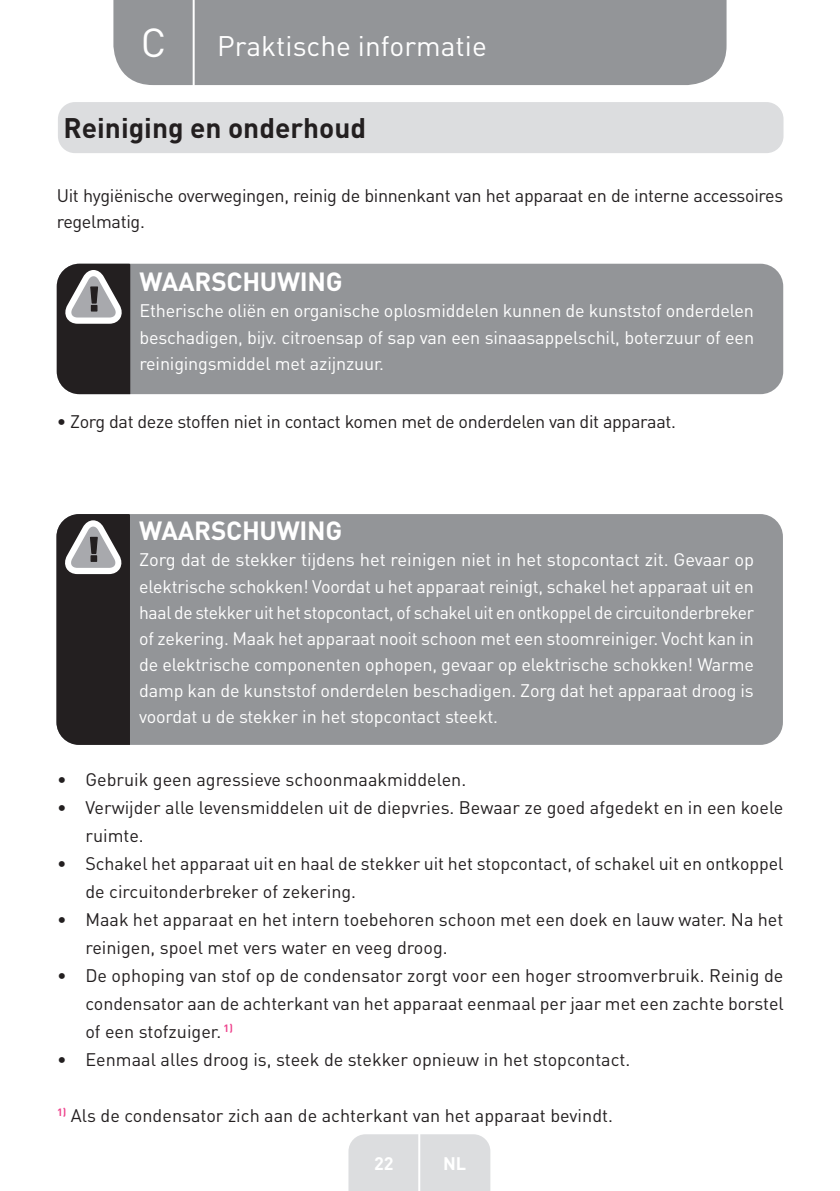
<style>
.page{position:relative;width:840px;height:1191px;background:#fff}
.page>*{position:absolute;margin:0;border:0;box-sizing:border-box;transform-origin:0 0}
.t1{font:40px "DIN Pro";color:#fff}
.t2{font:28px "DIN Pro";color:#fff}
.Headline-01{font:700 28px "DIN Pro";color:#231f20}
.Large_Text__3_2_mm{font:700 26px "DIN Pro";letter-spacing:-.01em;color:#fff}
.Large_Text__3_2_mm-2{font:18px/28px "DIN Pro";color:#231f20}
.Large_Text__3_2_mm-3{font:18px/26px "DIN Pro";letter-spacing:-.01em;color:#fff;text-align:justify}
.Large_Text__3_2_mm-4{font:18px/26px "DIN Pro";letter-spacing:-.02em;color:#231f20}
.t3{font:700 18px "DIN Pro";color:#fff}
</style>
<div class="page">
<div style="left:113px;top:0;width:613px;height:85px;background:#939598"></div>
<div style="left:348px;top:1134px;width:142px;height:57px;background:#dcdddf"></div>
<hr style="left:418px;top:1111px;width:2px;height:80px;background:#fff">
<hr style="left:192px;top:0;width:2px;height:88px;background:#fff">
<div style="left:56px;top:514px;width:726px;height:231px;background:#939598;border-radius:23px"></div>
<svg style="left:56px;top:514px;width:74px;height:231px;background:#3c3839"></svg>
<div style="left:58px;top:102px;width:725px;height:51px;background:#dcdddf;border-radius:17px"></div>
<div style="left:57px;top:264px;width:725px;height:130px;background:#939598;border-radius:23px"></div>
<svg style="left:57px;top:264px;width:73px;height:130px;background:#4b484a"></svg>
<h1 class="t1" style="left:141px;top:15px;width:27px">C</h1>
<h2 class="t2" style="left:217px;top:27px;width:271px">Praktische informatie</h2>
<p class="Headline-01" style="left:64px;top:108px;width:304px">Reiniging en onderhoud</p>
<p class="Large_Text__3_2_mm-4" style="left:57px;top:182px;width:727px">Uit hygiënische overwegingen, reinig de binnenkant van het apparaat en de interne accessoires regelmatig.</p>
<p class="Large_Text__3_2_mm" style="left:139px;top:264px;width:204px">WAARSCHUWING</p>
<p class="Large_Text__3_2_mm-3" style="left:139px;top:297px;width:615px">Etherische oliën en organische oplosmiddelen kunnen de kunststof onderdelen beschadigen, bijv. citroensap of sap van een sinaasappelschil, boterzuur of een reinigingsmiddel met azijnzuur.</p>
<p class="Large_Text__3_2_mm-4" style="left:57px;top:407px;width:620px">• Zorg dat deze stoffen niet in contact komen met de onderdelen van dit apparaat.</p>
<p class="Large_Text__3_2_mm" style="left:139px;top:513px;width:204px">WAARSCHUWING</p>
<p class="Large_Text__3_2_mm-3" style="left:139px;top:546px;width:616px">Zorg dat de stekker tijdens het reinigen niet in het stopcontact zit. Gevaar op elektrische schokken! Voordat u het apparaat reinigt, schakel het apparaat uit en haal de stekker uit het stopcontact, of schakel uit en ontkoppel de circuitonderbreker of zekering. Maak het apparaat nooit schoon met een stoomreiniger. Vocht kan in de elektrische componenten ophopen, gevaar op elektrische schokken! Warme damp kan de kunststof onderdelen beschadigen. Zorg dat het apparaat droog is voordat u de stekker in het stopcontact steekt.</p>
<p class="Large_Text__3_2_mm-2" style="left:57px;top:764px;width:410px">• Gebruik geen agressieve schoonmaakmiddelen.</p>
<p class="Large_Text__3_2_mm-2" style="left:85px;top:792px;width:699px;text-indent:-28px">• Verwijder alle levensmiddelen uit de diepvries. Bewaar ze goed afgedekt en in een koele ruimte.</p>
<p class="Large_Text__3_2_mm-2" style="left:85px;top:848px;width:699px;text-indent:-28px">• Schakel het apparaat uit en haal de stekker uit het stopcontact, of schakel uit en ontkoppel de circuitonderbreker of zekering.</p>
<p class="Large_Text__3_2_mm-2" style="left:85px;top:904px;width:699px;text-indent:-28px">• Maak het apparaat en het intern toebehoren schoon met een doek en lauw water. Na het reinigen, spoel met vers water en veeg droog.</p>
<p class="Large_Text__3_2_mm-2" style="left:85px;top:960px;width:699px;text-align:justify;text-indent:-28px">• De ophoping van stof op de condensator zorgt voor een hoger stroomverbruik. Reinig de condensator aan de achterkant van het apparaat eenmaal per jaar met een zachte borstel of een stofzuiger. <sup>1)</sup></p>
<p class="Large_Text__3_2_mm-2" style="left:57px;top:1044px;width:574px">• Eenmaal alles droog is, steek de stekker opnieuw in het stopcontact.</p>
<p class="Large_Text__3_2_mm-2" style="left:57px;top:1100px;width:557px"><sup>1)</sup> Als de condensator zich aan de achterkant van het apparaat bevindt.</p>
<p class="t3" style="left:374px;top:1150px;width:21px">22</p>
<p class="t3" style="left:443px;top:1150px;width:25px">NL</p>
</div>
